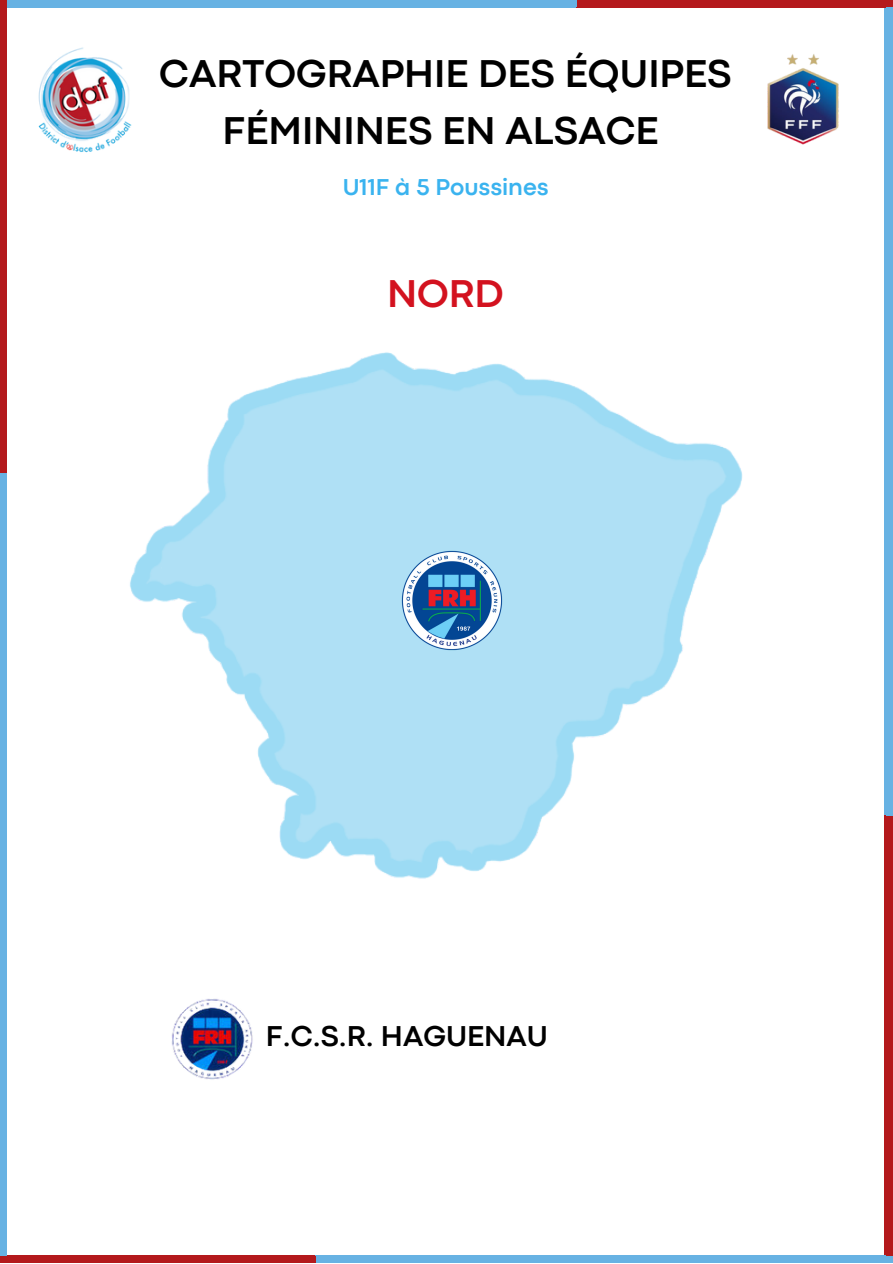
<style>
.page{position:relative;width:893px;height:1264px;background:#fff}
.page>*{position:absolute;margin:0;border:0;box-sizing:border-box;transform-origin:0 0}
.t1{font:700 40.5px/56.2px "Codec Pro";color:#000;text-align:center}
.t2{font:700 40.5px "Codec Pro";color:#d3121f}
.t3{font:700 30px "Codec Pro";color:#000}
.t4{font:700 24px "Codec Pro";color:#3ab3ef}
</style>
<div class="page">
<div style="left:884px;top:2px;width:8px;height:920px;background:#67b2e3"></div>
<div style="left:884px;top:815px;width:8px;height:445px;background:#b4191c"></div>
<div style="left:1px;top:0;width:650px;height:8px;background:#67b2e3"></div>
<div style="left:576px;top:0;width:314px;height:8px;background:#b4191c"></div>
<div style="left:239px;top:1254px;width:651px;height:8px;background:#67b2e3"></div>
<div style="left:1px;top:1254px;width:314px;height:8px;background:#b4191c"></div>
<img style="left:38px;top:47px;width:94px;height:106px">
<img style="left:767px;top:54px;width:72px;height:91px">
<div style="left:886px;top:1px;width:6px;height:922px;background:#67b2e3"></div>
<div style="left:886px;top:816px;width:6px;height:445px;background:#b4191c"></div>
<div style="left:1px;top:0;width:652px;height:6px;background:#67b2e3"></div>
<div style="left:577px;top:0;width:315px;height:6px;background:#b4191c"></div>
<div style="left:0;top:380px;width:7px;height:882px;background:#67b2e3"></div>
<div style="left:0;top:0;width:7px;height:473px;background:#b4191c"></div>
<div style="left:240px;top:1256px;width:652px;height:6px;background:#67b2e3"></div>
<div style="left:1px;top:1256px;width:315px;height:6px;background:#b4191c"></div>
<img style="left:130px;top:352px;width:613px;height:527px">
<img style="left:172px;top:999px;width:81px;height:81px">
<img style="left:401px;top:549px;width:102px;height:102px">
<p class="t1" style="left:159px;top:49px;width:573px">CARTOGRAPHIE DES ÉQUIPES<br>FÉMININES EN ALSACE</p>
<p class="t4" style="left:343px;top:179px;width:207px">U11F à 5 Poussines</p>
<p class="t2" style="left:387px;top:279px;width:118px">NORD</p>
<p class="t3" style="left:266px;top:1025px;width:283px">F.C.S.R. HAGUENAU</p>
</div>
